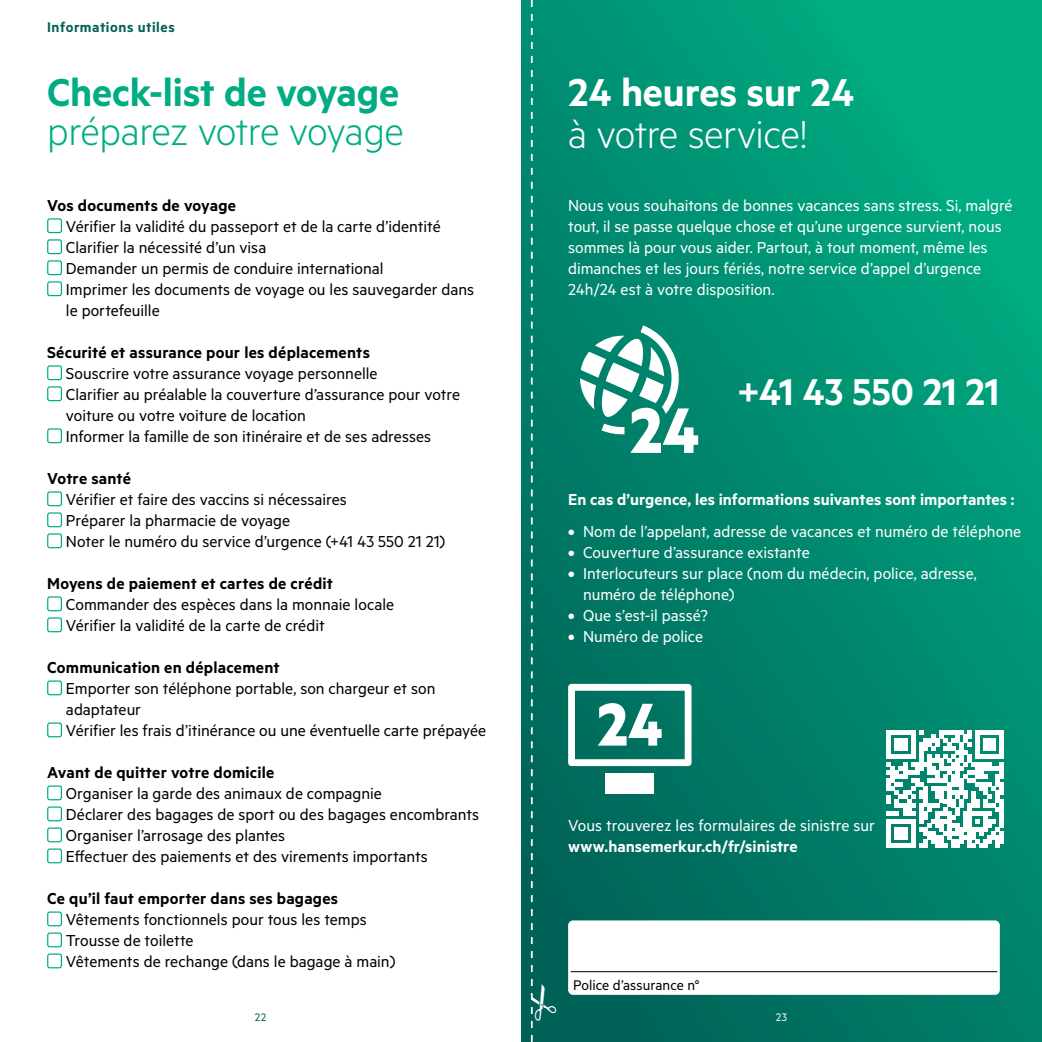
<style>
.page{position:relative;width:1042px;height:1042px;background:#fff}
.page>*{position:absolute;margin:0;border:0;box-sizing:border-box;transform-origin:0 0}
.t1{font:300 43.75px "Metric Alt";letter-spacing:-.02em;color:#00ad83}
.t2{font:600 43.75px "Metric Alt";letter-spacing:-.005em;color:#00ad83}
.t3{font:300 43.75px "Metric Alt";letter-spacing:-.01em;color:#fff}
.t4{font:600 43.75px "Metric Alt";letter-spacing:-.005em;color:#fff}
.t5{font:600 42px "Metric Alt";color:#fff}
.t6{font:17.85px/21px "Metric Alt";color:#000}
.t7{font:17.85px/21px "Metric Alt";color:#fff}
.t8{font:600 17.85px "Metric Alt";letter-spacing:.015em;color:#000}
.t9{font:600 17.85px "Metric Alt";letter-spacing:.005em;color:#fff}
.t10{font:15.75px "Metric Alt";letter-spacing:.005em;color:#000}
.t11{font:600 15.75px "Metric Alt";letter-spacing:.035em;color:#006155}
.t12{font:12.25px "Metric Alt";color:#006155}
.t13{font:12.25px "Metric Alt";color:#fff}
.s1{font-weight:600}
</style>
<div class="page">
<svg style="left:521px;top:0;width:521px;height:1042px;background:#008b6f"></svg>
<div style="left:47px;top:218px;width:15px;height:15px;border:1px solid #00ad83;border-radius:2px"></div>
<div style="left:47px;top:239px;width:15px;height:15px;border:1px solid #00ad83;border-radius:2px"></div>
<div style="left:47px;top:260px;width:15px;height:15px;border:1px solid #00ad83;border-radius:2px"></div>
<div style="left:47px;top:281px;width:15px;height:15px;border:1px solid #00ad83;border-radius:2px"></div>
<div style="left:47px;top:365px;width:15px;height:15px;border:1px solid #00ad83;border-radius:2px"></div>
<div style="left:47px;top:386px;width:15px;height:15px;border:1px solid #00ad83;border-radius:2px"></div>
<div style="left:47px;top:428px;width:15px;height:15px;border:1px solid #00ad83;border-radius:2px"></div>
<div style="left:47px;top:491px;width:15px;height:15px;border:1px solid #00ad83;border-radius:2px"></div>
<div style="left:47px;top:512px;width:15px;height:15px;border:1px solid #00ad83;border-radius:2px"></div>
<div style="left:47px;top:533px;width:15px;height:15px;border:1px solid #00ad83;border-radius:2px"></div>
<div style="left:47px;top:596px;width:15px;height:15px;border:1px solid #00ad83;border-radius:2px"></div>
<div style="left:47px;top:617px;width:15px;height:15px;border:1px solid #00ad83;border-radius:2px"></div>
<div style="left:47px;top:680px;width:15px;height:15px;border:1px solid #00ad83;border-radius:2px"></div>
<div style="left:47px;top:722px;width:15px;height:15px;border:1px solid #00ad83;border-radius:2px"></div>
<div style="left:47px;top:785px;width:15px;height:15px;border:1px solid #00ad83;border-radius:2px"></div>
<div style="left:47px;top:806px;width:15px;height:15px;border:1px solid #00ad83;border-radius:2px"></div>
<div style="left:47px;top:827px;width:15px;height:15px;border:1px solid #00ad83;border-radius:2px"></div>
<div style="left:47px;top:848px;width:15px;height:15px;border:1px solid #00ad83;border-radius:2px"></div>
<div style="left:47px;top:911px;width:15px;height:15px;border:1px solid #00ad83;border-radius:2px"></div>
<div style="left:47px;top:932px;width:15px;height:15px;border:1px solid #00ad83;border-radius:2px"></div>
<div style="left:47px;top:953px;width:15px;height:15px;border:1px solid #00ad83;border-radius:2px"></div>
<svg style="left:580px;top:325px;width:118px;height:128px"></svg>
<div style="left:606px;top:773px;width:48px;height:20px;background:#fff"></div>
<svg style="left:568px;top:684px;width:123px;height:82px"></svg>
<svg style="left:887px;top:730px;width:116px;height:117px"></svg>
<hr style="left:999px;top:747px;width:4px;height:12px;background:#fff">
<hr style="left:999px;top:763px;width:4px;height:16px;background:#fff">
<hr style="left:999px;top:783px;width:4px;height:12px;background:#fff">
<hr style="left:999px;top:799px;width:4px;height:28px;background:#fff">
<hr style="left:999px;top:831px;width:4px;height:12px;background:#fff">
<div style="left:568px;top:920px;width:432px;height:75px;background:#fff;border-radius:5px"></div>
<hr style="left:570px;top:971px;width:427px;height:1px;background:#000">
<svg style="left:531px;top:0;width:26px;height:1042px;background:#097b68"></svg>
<p class="t11" style="left:47px;top:17px;width:129px">Informations utiles</p>
<h1 class="t2" style="left:47px;top:66px;width:354px">Check-list de voyage</h1>
<h1 class="t1" style="left:47px;top:106px;width:358px">préparez votre voyage</h1>
<p class="t8" style="left:47px;top:195px;width:190px">Vos documents de voyage</p>
<p class="t6" style="left:66px;top:215px;width:410px">Vérifier la validité du passeport et de la carte d’identité Clarifier la nécessité d’un visa<br>Demander un permis de conduire international<br>Imprimer les documents de voyage ou les sauvegarder dans le portefeuille</p>
<p class="t8" style="left:47px;top:342px;width:324px">Sécurité et assurance pour les déplacements</p>
<p class="t6" style="left:66px;top:362px;width:395px">Souscrire votre assurance voyage personnelle<br>Clarifier au préalable la couverture d’assurance pour votre voiture ou votre voiture de location<br>Informer la famille de son itinéraire et de ses adresses</p>
<p class="t8" style="left:47px;top:468px;width:85px">Votre santé</p>
<p class="t6" style="left:66px;top:488px;width:381px">Vérifier et faire des vaccins si nécessaires<br>Préparer la pharmacie de voyage<br>Noter le numéro du service d’urgence (+41 43 550 21 21)</p>
<p class="t8" style="left:47px;top:573px;width:287px">Moyens de paiement et cartes de crédit</p>
<p class="t6" style="left:66px;top:593px;width:330px">Commander des espèces dans la monnaie locale<br>Vérifier la validité de la carte de crédit</p>
<p class="t8" style="left:47px;top:657px;width:234px">Communication en déplacement</p>
<p class="t6" style="left:66px;top:677px;width:422px">Emporter son téléphone portable, son chargeur et son adaptateur<br>Vérifier les frais d’itinérance ou une éventuelle carte prépayée</p>
<p class="t8" style="left:47px;top:762px;width:229px">Avant de quitter votre domicile</p>
<p class="t6" style="left:66px;top:782px;width:415px">Organiser la garde des animaux de compagnie<br>Déclarer des bagages de sport ou des bagages encombrants Organiser l’arrosage des plantes<br>Effectuer des paiements et des virements importants</p>
<p class="t8" style="left:47px;top:888px;width:292px">Ce qu’il faut emporter dans ses bagages</p>
<p class="t6" style="left:66px;top:908px;width:331px">Vêtements fonctionnels pour tous les temps<br>Trousse de toilette<br>Vêtements de rechange (dans le bagage à main)</p>
<p class="t12" style="left:255px;top:1010px;width:13px">22</p>
<h1 class="t4" style="left:568px;top:66px;width:287px">24 heures sur 24</h1>
<h1 class="t3" style="left:568px;top:109px;width:241px">à votre service!</h1>
<p class="t7" style="left:568px;top:194px;width:446px">Nous vous souhaitons de bonnes vacances sans stress. Si, malgré tout, il se passe quelque chose et qu’une urgence survient, nous sommes là pour vous aider. Partout, à tout moment, même les dimanches et les jours fériés, notre service d’appel d’urgence 24h/24 est à votre disposition.</p>
<h2 class="t5" style="left:737px;top:367px;width:264px">+41 43 550 21 21</h2>
<p class="t9" style="left:568px;top:489px;width:448px">En cas d’urgence, les informations suivantes sont importantes :</p>
<p class="t7" style="left:568px;top:520px;width:454px"><span class="s1">•</span> Nom de l’appelant, adresse de vacances et numéro de téléphone</p>
<p class="t7" style="left:568px;top:541px;width:243px"><span class="s1">•</span> Couverture d’assurance existante</p>
<p class="t7" style="left:583px;top:562px;width:395px;text-indent:-15px"><span class="s1">•</span> Interlocuteurs sur place (nom du médecin, police, adresse, numéro de téléphone)</p>
<p class="t7" style="left:568px;top:604px;width:141px"><span class="s1">•</span> Que s’est-il passé?</p>
<p class="t7" style="left:568px;top:625px;width:136px"><span class="s1">•</span> Numéro de police</p>
<p class="t7" style="left:568px;top:814px;width:308px">Vous trouverez les formulaires de sinistre sur</p>
<p class="t9" style="left:568px;top:835px;width:231px">www.hansemerkur.ch/fr/sinistre</p>
<p class="t10" style="left:573px;top:976px;width:128px">Police d’assurance n°</p>
<p class="t13" style="left:776px;top:1010px;width:13px">23</p>
</div>
